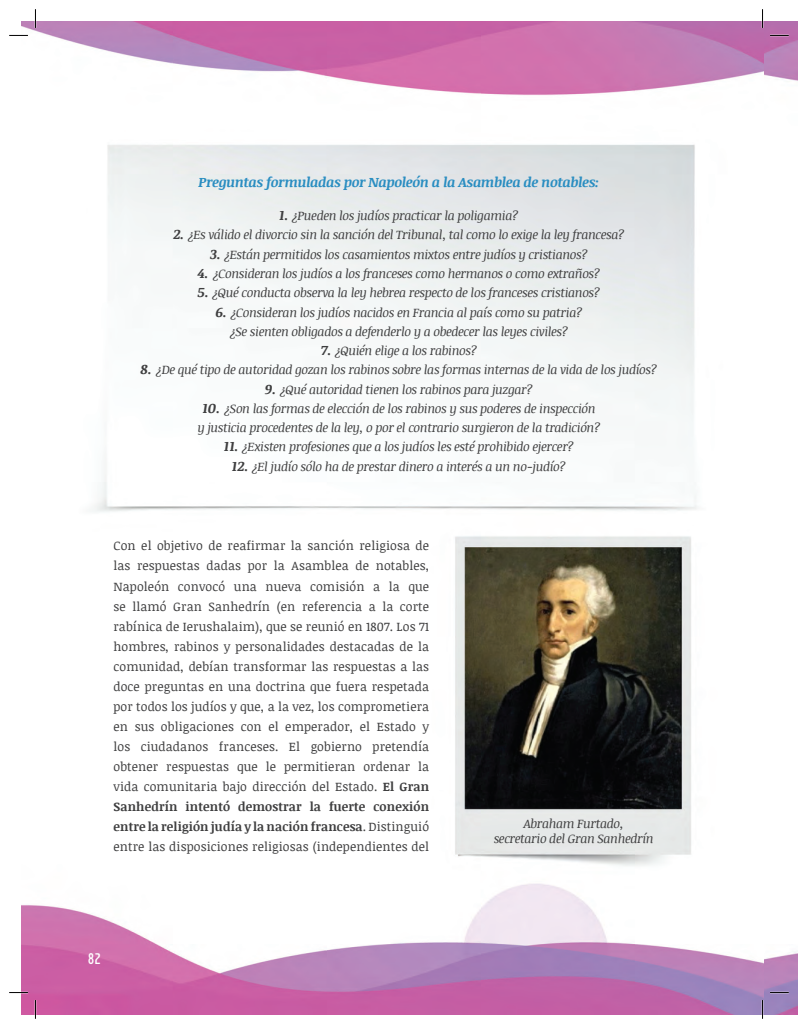
<style>
.page{position:relative;width:798px;height:1028px;background:#fff}
.page>*{position:absolute;margin:0;border:0;box-sizing:border-box;transform-origin:0 0}
.t1{font:700 15px "Economica";color:#fff}
.t2{font:italic 700 13.75px "Noticia Text";letter-spacing:-.03em;color:#298dc1}
.t3{font:italic 12.5px/18.8px "Noticia Text";letter-spacing:-.03em;color:#3e3e3f;text-align:center}
.t4{font:12.5px/20px "Noticia Text";letter-spacing:.01em;color:#3e3e3f;text-align:justify}
.s1{font-weight:700;font-size:13.75px}
.s2{font-weight:700}
</style>
<div class="page">
<img style="left:21px;top:21px;width:776px;height:993px">
<svg style="left:9px;top:35px;width:19px;height:1px"></svg>
<svg style="left:769px;top:35px;width:19px;height:1px"></svg>
<svg style="left:9px;top:991px;width:19px;height:2px"></svg>
<svg style="left:769px;top:991px;width:19px;height:2px"></svg>
<svg style="left:35px;top:9px;width:1px;height:19px"></svg>
<svg style="left:35px;top:1000px;width:1px;height:18px"></svg>
<svg style="left:761px;top:9px;width:2px;height:19px"></svg>
<svg style="left:761px;top:1000px;width:2px;height:18px"></svg>
<p class="t2" style="left:198px;top:172px;width:402px">Preguntas formuladas por Napoleón a la Asamblea de notables:</p>
<p class="t3" style="left:279px;top:206px;width:241px"><span class="s1">1.</span> ¿Pueden los judíos practicar la poligamia?</p>
<p class="t3" style="left:173px;top:225px;width:452px"><span class="s1">2.</span> ¿Es válido el divorcio sin la sanción del Tribunal, tal como lo exige la ley francesa?</p>
<p class="t3" style="left:210px;top:244px;width:379px"><span class="s1">3.</span> ¿Están permitidos los casamientos mixtos entre judíos y cristianos?</p>
<p class="t3" style="left:197px;top:264px;width:404px"><span class="s1">4.</span> ¿Consideran los judíos a los franceses como hermanos o como extraños?</p>
<p class="t3" style="left:197px;top:283px;width:404px"><span class="s1">5.</span> ¿Qué conducta observa la ley hebrea respecto de los franceses cristianos?</p>
<p class="t3" style="left:215px;top:302px;width:368px"><span class="s1">6.</span> ¿Consideran los judíos nacidos en Francia al país como su patria? ¿Se sienten obligados a defenderlo y a obedecer las leyes civiles?</p>
<p class="t3" style="left:320px;top:341px;width:158px"><span class="s1">7.</span> ¿Quién elige a los rabinos?</p>
<p class="t3" style="left:140px;top:360px;width:518px"><span class="s1">8.</span> ¿De qué tipo de autoridad gozan los rabinos sobre las formas internas de la vida de los judíos?</p>
<p class="t3" style="left:265px;top:379px;width:269px"><span class="s1">9.</span> ¿Qué autoridad tienen los rabinos para juzgar?</p>
<p class="t3" style="left:197px;top:399px;width:404px"><span class="s1">10.</span> ¿Son las formas de elección de los rabinos y sus poderes de inspección y justicia procedentes de la ley, o por el contrario surgieron de la tradición?</p>
<p class="t3" style="left:224px;top:437px;width:352px"><span class="s1">11.</span> ¿Existen profesiones que a los judíos les esté prohibido ejercer?</p>
<p class="t3" style="left:232px;top:456px;width:335px"><span class="s1">12.</span> ¿El judío sólo ha de prestar dinero a interés a un no-judío?</p>
<p class="t4" style="left:113px;top:535px;width:317px">Con el objetivo de reafirmar la sanción religiosa de las respuestas dadas por la Asamblea de notables, Napoleón convocó una nueva comisión a la que se llamó Gran Sanhedrín (en referencia a la corte rabínica de Ierushalaim), que se reunió en 1807. Los 71 hombres, rabinos y personalidades destacadas de la comunidad, debían transformar las respuestas a las doce preguntas en una doctrina que fuera respetada por todos los judíos y que, a la vez, los comprometiera en sus obligaciones con el emperador, el Estado y los ciudadanos franceses. El gobierno pretendía obtener respuestas que le permitieran ordenar la vida comunitaria bajo dirección del Estado. <span class="s2">El Gran Sanhedrín intentó demostrar la fuerte conexión entre la religión judía y la nación francesa</span>. Distinguió entre las disposiciones religiosas (independientes del</p>
<p class="t3" style="left:493px;top:816px;width:161px;line-height:15px">Abraham Furtado,<br>secretario del Gran Sanhedrín</p>
<p class="t1" style="left:88px;top:950px;width:14px">82</p>
</div>
